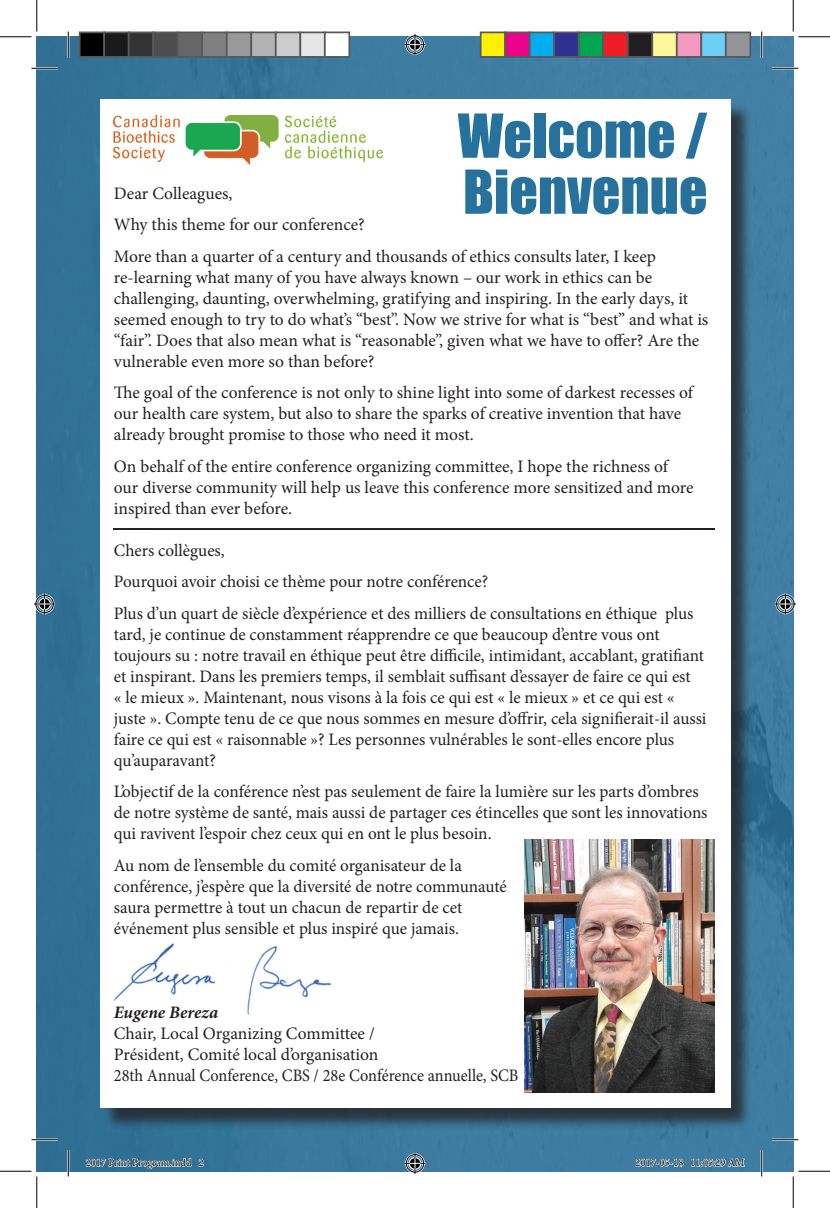
<style>
.page{position:relative;width:830px;height:1208px;background:#fff}
.page>*{position:absolute;margin:0;border:0;box-sizing:border-box;transform-origin:0 0}
.t1{font:56px/56px "Impact";color:#27729c}
.t2{font:17.5px/21px "Minion Pro";color:#231f20}
.t3{font:italic 700 17.5px "Minion Pro";color:#231f20}
.t4{font:10.5px "Minion Pro";color:#000}
</style>
<div class="page">
<img style="left:37px;top:37px;width:756px;height:1134px">
<div style="left:102px;top:102px;width:650px;height:1028px;background:#231f20;opacity:.75"></div>
<div style="left:100px;top:100px;width:630px;height:1008px;background:#fff"></div>
<img style="left:113px;top:115px;width:269px;height:50px">
<img style="left:113px;top:943px;width:218px;height:72px">
<div style="left:114px;top:525px;width:602px;height:6px;background:#231f20;opacity:.75"></div>
<img style="left:524px;top:839px;width:190px;height:253px">
<hr style="left:32px;top:67px;width:26px;height:2px;background:#fff">
<hr style="left:772px;top:67px;width:26px;height:2px;background:#fff">
<hr style="left:32px;top:1138px;width:26px;height:2px;background:#fff">
<hr style="left:772px;top:1138px;width:26px;height:2px;background:#fff">
<hr style="left:67px;top:32px;width:2px;height:26px;background:#fff">
<hr style="left:67px;top:1150px;width:2px;height:26px;background:#fff">
<hr style="left:760px;top:32px;width:2px;height:26px;background:#fff">
<hr style="left:760px;top:1150px;width:2px;height:26px;background:#fff">
<svg style="left:32px;top:68px;width:26px;height:1px"></svg>
<svg style="left:772px;top:68px;width:26px;height:1px"></svg>
<svg style="left:32px;top:1139px;width:26px;height:1px"></svg>
<svg style="left:772px;top:1139px;width:26px;height:1px"></svg>
<svg style="left:68px;top:32px;width:1px;height:26px"></svg>
<svg style="left:68px;top:1150px;width:1px;height:26px"></svg>
<svg style="left:761px;top:32px;width:1px;height:26px"></svg>
<svg style="left:761px;top:1150px;width:1px;height:26px"></svg>
<hr style="left:0;top:36px;width:32px;height:1px;background:#000">
<hr style="left:798px;top:36px;width:32px;height:1px;background:#000">
<hr style="left:0;top:1170px;width:32px;height:1px;background:#000">
<hr style="left:798px;top:1170px;width:32px;height:1px;background:#000">
<hr style="left:36px;top:0;width:1px;height:32px;background:#000">
<hr style="left:36px;top:1176px;width:1px;height:32px;background:#000">
<hr style="left:792px;top:0;width:1px;height:32px;background:#000">
<hr style="left:792px;top:1176px;width:1px;height:32px;background:#000">
<svg style="left:404px;top:34px;width:21px;height:21px"></svg>
<svg style="left:404px;top:1152px;width:21px;height:21px"></svg>
<svg style="left:34px;top:593px;width:21px;height:21px"></svg>
<svg style="left:774px;top:593px;width:21px;height:21px"></svg>
<div style="left:80px;top:32px;width:24px;height:25px;background:#000"></div>
<div style="left:79px;top:32px;width:26px;height:26px;border:2px solid #595959"></div>
<div style="left:104px;top:32px;width:25px;height:25px;background:#1a1a1a"></div>
<div style="left:103px;top:32px;width:27px;height:26px;border:2px solid #595959"></div>
<div style="left:129px;top:32px;width:24px;height:25px;background:#333"></div>
<div style="left:128px;top:32px;width:26px;height:26px;border:2px solid #595959"></div>
<div style="left:153px;top:32px;width:25px;height:25px;background:#4d4d4d"></div>
<div style="left:152px;top:32px;width:26px;height:26px;border:2px solid #595959"></div>
<div style="left:178px;top:32px;width:24px;height:25px;background:#666"></div>
<div style="left:177px;top:32px;width:26px;height:26px;border:2px solid #595959"></div>
<div style="left:202px;top:32px;width:25px;height:25px;background:#808080"></div>
<div style="left:201px;top:32px;width:27px;height:26px;border:2px solid #595959"></div>
<div style="left:227px;top:32px;width:24px;height:25px;background:#999"></div>
<div style="left:226px;top:32px;width:26px;height:26px;border:2px solid #595959"></div>
<div style="left:251px;top:32px;width:25px;height:25px;background:#b3b3b3"></div>
<div style="left:250px;top:32px;width:26px;height:26px;border:2px solid #595959"></div>
<div style="left:276px;top:32px;width:24px;height:25px;background:#ccc"></div>
<div style="left:275px;top:32px;width:26px;height:26px;border:2px solid #595959"></div>
<div style="left:300px;top:32px;width:25px;height:25px;background:#e6e6e6"></div>
<div style="left:299px;top:32px;width:27px;height:26px;border:2px solid #595959"></div>
<div style="left:325px;top:32px;width:24px;height:25px;background:#fff"></div>
<div style="left:324px;top:32px;width:26px;height:26px;border:2px solid #595959"></div>
<div style="left:480px;top:32px;width:25px;height:25px;background:#fff101"></div>
<div style="left:480px;top:32px;width:26px;height:26px;border:2px solid #595959"></div>
<div style="left:505px;top:32px;width:24px;height:25px;background:#ed028c"></div>
<div style="left:504px;top:32px;width:26px;height:26px;border:2px solid #595959"></div>
<div style="left:529px;top:32px;width:25px;height:25px;background:#00aeef"></div>
<div style="left:528px;top:32px;width:27px;height:26px;border:2px solid #595959"></div>
<div style="left:554px;top:32px;width:24px;height:25px;background:#2e3092"></div>
<div style="left:553px;top:32px;width:26px;height:26px;border:2px solid #595959"></div>
<div style="left:578px;top:32px;width:25px;height:25px;background:#00a54f"></div>
<div style="left:578px;top:32px;width:26px;height:26px;border:2px solid #595959"></div>
<div style="left:603px;top:32px;width:24px;height:25px;background:#ee1d23"></div>
<div style="left:602px;top:32px;width:26px;height:26px;border:2px solid #595959"></div>
<div style="left:627px;top:32px;width:25px;height:25px;background:#231f20"></div>
<div style="left:626px;top:32px;width:27px;height:26px;border:2px solid #595959"></div>
<div style="left:652px;top:32px;width:24px;height:25px;background:#fff79a"></div>
<div style="left:651px;top:32px;width:26px;height:26px;border:2px solid #595959"></div>
<div style="left:676px;top:32px;width:25px;height:25px;background:#f499c2"></div>
<div style="left:676px;top:32px;width:26px;height:26px;border:2px solid #595959"></div>
<div style="left:701px;top:32px;width:24px;height:25px;background:#6bcff6"></div>
<div style="left:700px;top:32px;width:26px;height:26px;border:2px solid #595959"></div>
<div style="left:725px;top:32px;width:25px;height:25px;background:#939598"></div>
<div style="left:724px;top:32px;width:27px;height:26px;border:2px solid #595959"></div>
<svg style="left:85px;top:1157px;width:107px;height:12px"></svg>
<svg style="left:198px;top:1158px;width:6px;height:8px"></svg>
<svg style="left:635px;top:1158px;width:48px;height:8px"></svg>
<svg style="left:691px;top:1103px;width:54px;height:69px;background:#507e98"></svg>
<h1 class="t1" style="left:457px;top:106px;width:251px">Welcome /<br>Bienvenue</h1>
<p class="t2" style="left:114px;top:177px;width:543px;line-height:31.5px">Dear Colleagues,<br>Why this theme for our conference?<br>More than a quarter of a century and thousands of ethics consults later, I keep</p>
<p class="t2" style="left:114px;top:266px;width:596px">re-learning what many of you have always known – our work in ethics can be challenging, daunting, overwhelming, gratifying and inspiring. In the early days, it seemed enough to try to do what’s “best”. Now we strive for what is “best” and what is “fair”. Does that also mean what is “reasonable”, given what we have to offer? Are the vulnerable even more so than before?</p>
<p class="t2" style="left:114px;top:382px;width:580px">The goal of the conference is not only to shine light into some of darkest recesses of our health care system, but also to share the sparks of creative invention that have already brought promise to those who need it most.</p>
<p class="t2" style="left:114px;top:455px;width:581px">On behalf of the entire conference organizing committee, I hope the richness of our diverse community will help us leave this conference more sensitized and more inspired than ever before.</p>
<p class="t2" style="left:114px;top:534px;width:581px;line-height:31.5px">Chers collègues,<br>Pourquoi avoir choisi ce thème pour notre conférence?<br>Plus d’un quart de siècle d’expérience et des milliers de consultations en éthique plus</p>
<p class="t2" style="left:114px;top:623px;width:594px">tard, je continue de constamment réapprendre ce que beaucoup d’entre vous ont toujours su : notre travail en éthique peut être difficile, intimidant, accablant, gratifiant et inspirant. Dans les premiers temps, il semblait suffisant d’essayer de faire ce qui est<br>« le mieux ». Maintenant, nous visons à la fois ce qui est « le mieux » et ce qui est « juste ». Compte tenu de ce que nous sommes en mesure d’offrir, cela signifierait-il aussi faire ce qui est « raisonnable »? Les personnes vulnérables le sont-elles encore plus qu’auparavant?</p>
<p class="t2" style="left:114px;top:781px;width:595px">L’objectif de la conférence n’est pas seulement de faire la lumière sur les parts d’ombres de notre système de santé, mais aussi de partager ces étincelles que sont les innovations qui ravivent l’espoir chez ceux qui en ont le plus besoin.</p>
<p class="t2" style="left:114px;top:854px;width:394px">Au nom de l’ensemble du comité organisateur de la conférence, j’espère que la diversité de notre communauté saura permettre à tout un chacun de repartir de cet événement plus sensible et plus inspiré que jamais.</p>
<p class="t3" style="left:114px;top:999px;width:106px">Eugene Bereza</p>
<p class="t2" style="left:114px;top:1022px;width:406px">Chair, Local Organizing Committee /<br>Président, Comité local d’organisation<br>28th Annual Conference, CBS / 28e Conférence annuelle, SCB</p>
<p class="t4" style="left:86px;top:1155px;width:119px">2017 Print Program.indd 2</p>
<p class="t4" style="left:635px;top:1155px;width:110px">2017-05-18 11:05:29 AM</p>
</div>
